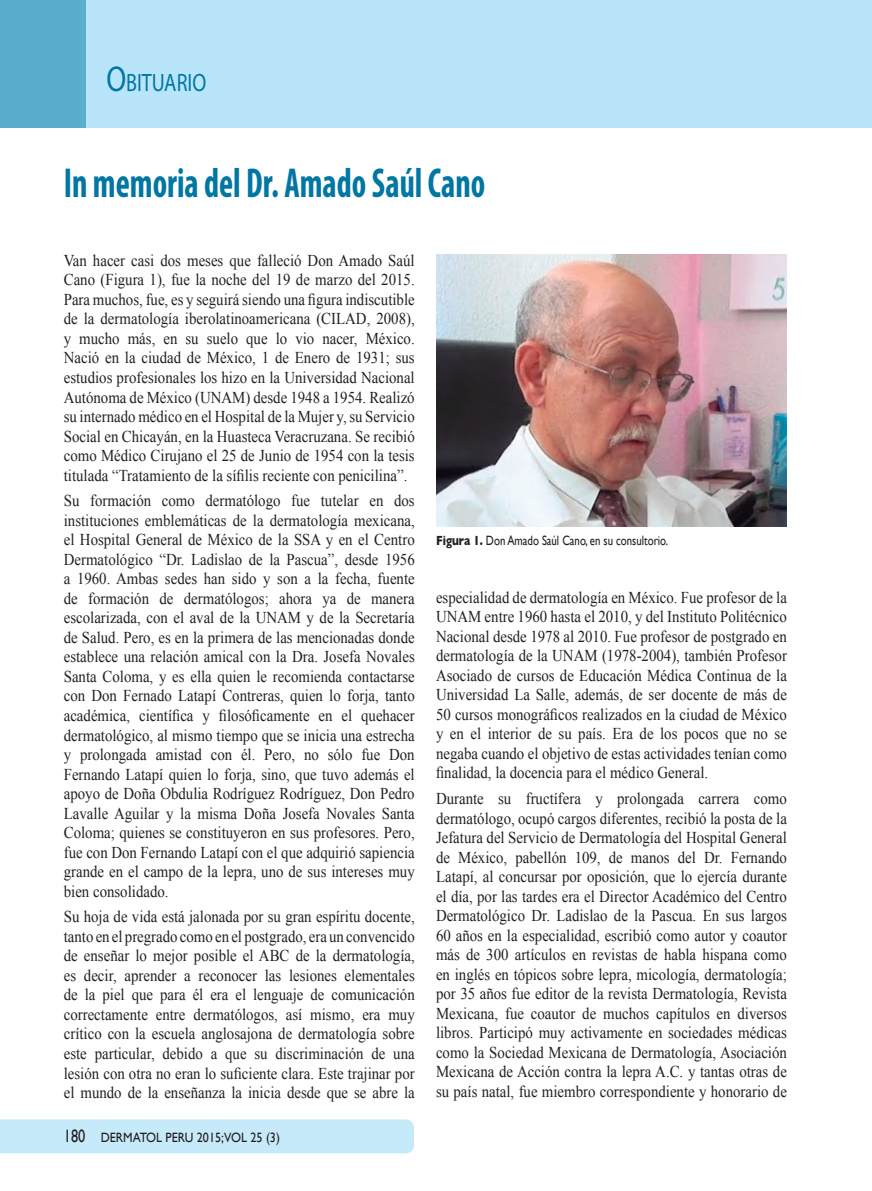
<style>
.page{position:relative;width:872px;height:1191px;background:#fff}
.page>*{position:absolute;margin:0;border:0;box-sizing:border-box;transform-origin:0 0}
.TÍTULO_2014{font:700 condensed 42px "Myriad Pro";color:#0076a3;scale:.8 1}
.AAAAA{font:25.2px "Myriad Pro";color:#0076a3;scale:.8 1}
.Texto{font:16.5px/19.5px "Times New Roman";color:#231f20;text-align:justify;scale:.9 1}
.Leyenda{font:13.5px "Gill Sans";color:#231f20;scale:.8 1}
.Leyenda-2{font:13.5px "Gill Sans";color:#231f20;scale:.9 1}
.s1{font-size:36px}
.s2{font-size:18px}
.s3{font-weight:700}
</style>
<div class="page">
<div style="left:0;top:1119px;width:414px;height:34px;background:#c6eafa"></div>
<div style="left:0;top:0;width:872px;height:128px;background:#b9e5fa"></div>
<div style="left:0;top:0;width:85px;height:128px;background:#5aadcd"></div>
<img style="left:436px;top:254px;width:351px;height:273px">
<p class="AAAAA" style="left:106px;top:67px;width:124px"><span class="s1">O</span>BITUARIO</p>
<p class="TÍTULO_2014" style="left:64px;top:157px;width:528px">In memoria del Dr. Amado Saúl Cano</p>
<p class="Texto" style="left:64px;top:250px;width:391px">Van hacer casi dos meses que falleció Don Amado Saúl Cano (Figura 1), fue la noche del 19 de marzo del 2015.<br>Para muchos, fue, es y seguirá siendo una figura indiscutible de la dermatología iberolatinoamericana (CILAD, 2008), y mucho más, en su suelo que lo vio nacer, México.<br>Nació en la ciudad de México, 1 de Enero de 1931; sus estudios profesionales los hizo en la Universidad Nacional Autónoma de México (UNAM) desde 1948 a 1954. Realizó su internado médico en el Hospital de la Mujer y, su Servicio Social en Chicayán, en la Huasteca Veracruzana. Se recibió como Médico Cirujano el 25 de Junio de 1954 con la tesis titulada “Tratamiento de la sífilis reciente con penicilina”.</p>
<p class="Texto" style="left:64px;top:491px;width:391px">Su formación como dermatólogo fue tutelar en dos instituciones emblemáticas de la dermatología mexicana, el Hospital General de México de la SSA y en el Centro Dermatológico “Dr. Ladislao de la Pascua”, desde 1956 a 1960. Ambas sedes han sido y son a la fecha, fuente de formación de dermatólogos; ahora ya de manera escolarizada, con el aval de la UNAM y de la Secretaría de Salud. Pero, es en la primera de las mencionadas donde establece una relación amical con la Dra. Josefa Novales Santa Coloma, y es ella quien le recomienda contactarse con Don Fernado Latapí Contreras, quien lo forja, tanto académica, científica y filosóficamente en el quehacer dermatológico, al mismo tiempo que se inicia una estrecha y prolongada amistad con él. Pero, no sólo fue Don Fernando Latapí quien lo forja, sino, que tuvo además el apoyo de Doña Obdulia Rodríguez Rodríguez, Don Pedro Lavalle Aguilar y la misma Doña Josefa Novales Santa Coloma; quienes se constituyeron en sus profesores. Pero, fue con Don Fernando Latapí con el que adquirió sapiencia grande en el campo de la lepra, uno de sus intereses muy bien consolidado.</p>
<p class="Texto" style="left:64px;top:907px;width:391px">Su hoja de vida está jalonada por su gran espíritu docente, tanto en el pregrado como en el postgrado, era un convencido de enseñar lo mejor posible el ABC de la dermatología, es decir, aprender a reconocer las lesiones elementales de la piel que para él era el lenguaje de comunicación correctamente entre dermatólogos, así mismo, era muy crítico con la escuela anglosajona de dermatología sobre este particular, debido a que su discriminación de una lesión con otra no eran lo suficiente clara. Este trajinar por el mundo de la enseñanza la inicia desde que se abre la</p>
<p class="Leyenda-2" style="left:64px;top:1129px;width:242px"><span class="s2">180</span> DERMATOL PERU 2015;VOL 25 (3)</p>
<p class="Leyenda" style="left:436px;top:532px;width:292px"><span class="s3">Figura 1.</span> Don Amado Saúl Cano, en su consultorio.</p>
<p class="Texto" style="left:436px;top:587px;width:391px">especialidad de dermatología en México. Fue profesor de la UNAM entre 1960 hasta el 2010, y del Instituto Politécnico Nacional desde 1978 al 2010. Fue profesor de postgrado en dermatología de la UNAM (1978-2004), también Profesor Asociado de cursos de Educación Médica Continua de la Universidad La Salle, además, de ser docente de más de 50 cursos monográficos realizados en la ciudad de México y en el interior de su país. Era de los pocos que no se negaba cuando el objetivo de estas actividades tenían como finalidad, la docencia para el médico General.</p>
<p class="Texto" style="left:436px;top:788px;width:391px">Durante su fructífera y prolongada carrera como dermatólogo, ocupó cargos diferentes, recibió la posta de la Jefatura del Servicio de Dermatología del Hospital General de México, pabellón 109, de manos del Dr. Fernando Latapí, al concursar por oposición, que lo ejercía durante el día, por las tardes era el Director Académico del Centro Dermatológico Dr. Ladislao de la Pascua. En sus largos 60 años en la especialidad, escribió como autor y coautor más de 300 artículos en revistas de habla hispana como en inglés en tópicos sobre lepra, micología, dermatología; por 35 años fue editor de la revista Dermatología, Revista Mexicana, fue coautor de muchos capítulos en diversos libros. Participó muy activamente en sociedades médicas como la Sociedad Mexicana de Dermatología, Asociación Mexicana de Acción contra la lepra A.C. y tantas otras de su país natal, fue miembro correspondiente y honorario de</p>
</div>
